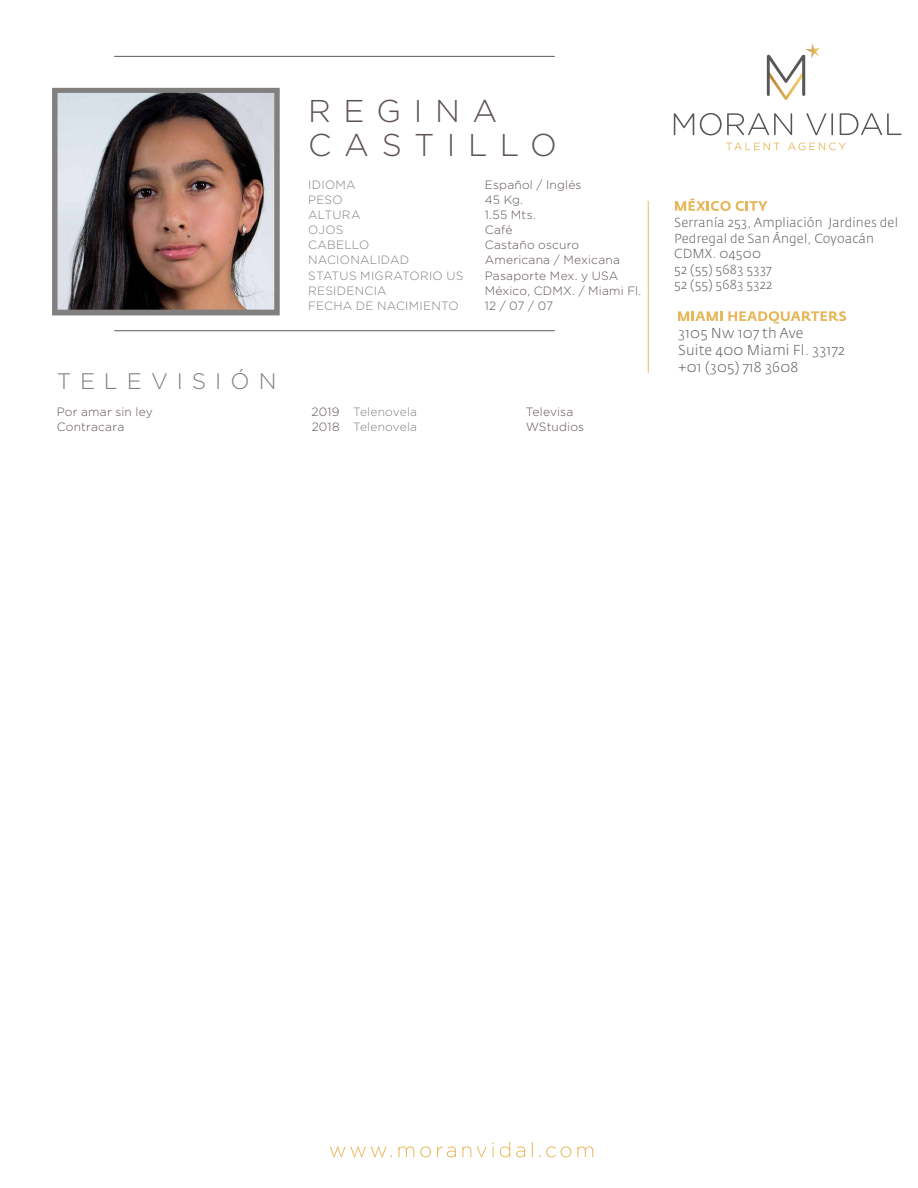
<style>
.page{position:relative;width:918px;height:1188px;background:#fff}
.page>*{position:absolute;margin:0;border:0;box-sizing:border-box;transform-origin:0 0}
.t1{font:300 31.5px/34.5px "Gotham";letter-spacing:.395em;color:#5e5350}
.t2{font:300 22.5px "Gotham";letter-spacing:.395em;color:#81807f}
.t3{font:300 14.25px/17.1px "Fedra Sans Std";letter-spacing:.015em;color:#626262}
.t4{font:300 12.9px/15.6px "Fedra Sans Std";letter-spacing:.015em;color:#626262}
.t5{font:300 12px/15.1px "Gotham";letter-spacing:.015em;color:#5e5350}
.t6{font:300 12px/15.1px "Gotham";letter-spacing:.02em;color:#81807f}
</style>
<div class="page">
<svg style="left:52px;top:88px;width:228px;height:227px;background:#8d7a76"></svg>
<hr style="left:648px;top:201px;width:1px;height:172px;background:#e7b85b">
<svg style="left:114px;top:56px;width:441px;height:1px"></svg>
<svg style="left:114px;top:330px;width:441px;height:1px"></svg>
<svg style="left:674px;top:113px;width:20px;height:22px"></svg>
<svg style="left:700px;top:113px;width:92px;height:22px"></svg>
<svg style="left:806px;top:113px;width:20px;height:22px"></svg>
<hr style="left:831px;top:113px;width:2px;height:22px;background:#575757">
<svg style="left:840px;top:113px;width:62px;height:22px"></svg>
<svg style="left:726px;top:143px;width:54px;height:7px"></svg>
<svg style="left:788px;top:143px;width:57px;height:7px"></svg>
<svg style="left:767px;top:43px;width:53px;height:57px"></svg>
<svg style="left:330px;top:1147px;width:62px;height:10px"></svg>
<svg style="left:398px;top:1146px;width:16px;height:11px"></svg>
<svg style="left:420px;top:1146px;width:11px;height:11px"></svg>
<svg style="left:437px;top:1146px;width:19px;height:11px"></svg>
<svg style="left:462px;top:1146px;width:9px;height:11px"></svg>
<svg style="left:477px;top:1142px;width:17px;height:15px"></svg>
<svg style="left:500px;top:1142px;width:10px;height:15px"></svg>
<svg style="left:516px;top:1146px;width:9px;height:11px"></svg>
<svg style="left:532px;top:1142px;width:1px;height:15px"></svg>
<svg style="left:539px;top:1146px;width:32px;height:11px"></svg>
<svg style="left:577px;top:1146px;width:16px;height:11px"></svg>
<svg style="left:675px;top:198px;width:93px;height:13px"></svg>
<svg style="left:678px;top:311px;width:44px;height:10px"></svg>
<svg style="left:728px;top:311px;width:118px;height:13px"></svg>
<h2 class="t2" style="left:57px;top:369px;width:221px">TELEVISIÓN</h2>
<p class="t5" style="left:57px;top:404px;width:97px">Por amar sin ley<br>Contracara</p>
<h1 class="t1" style="left:308px;top:93px;width:250px">REGINA<br>CASTILLO</h1>
<p class="t6" style="left:308px;top:177px;width:157px">IDIOMA<br>PESO<br>ALTURA<br>OJOS<br>CABELLO<br>NACIONALIDAD<br>STATUS MIGRATORIO US<br>RESIDENCIA<br>FECHA DE NACIMIENTO</p>
<p class="t5" style="left:485px;top:177px;width:158px">Español / Inglés<br>45 Kg.<br>1.55 Mts.<br>Café<br>Castaño oscuro<br>Americana / Mexicana<br>Pasaporte Mex. y USA<br>México, CDMX. / Miami Fl.<br>12 / 07 / 07</p>
<p class="t5" style="left:312px;top:404px;width:29px">2019<br>2018</p>
<p class="t6" style="left:353px;top:404px;width:65px">Telenovela<br>Telenovela</p>
<p class="t5" style="left:526px;top:404px;width:60px">Televisa<br>WStudios</p>
<p class="t4" style="left:674px;top:215px;width:225px">Serranía 253, Ampliación Jardines del<br>Pedregal de San Ángel, Coyoacán<br>CDMX. 04500<br>52 (55) 5683 5337<br>52 (55) 5683 5322</p>
<p class="t3" style="left:678px;top:325px;width:168px">3105 Nw 107 th Ave<br>Suite 400 Miami Fl. 33172 +01 (305) 718 3608</p>
</div>
